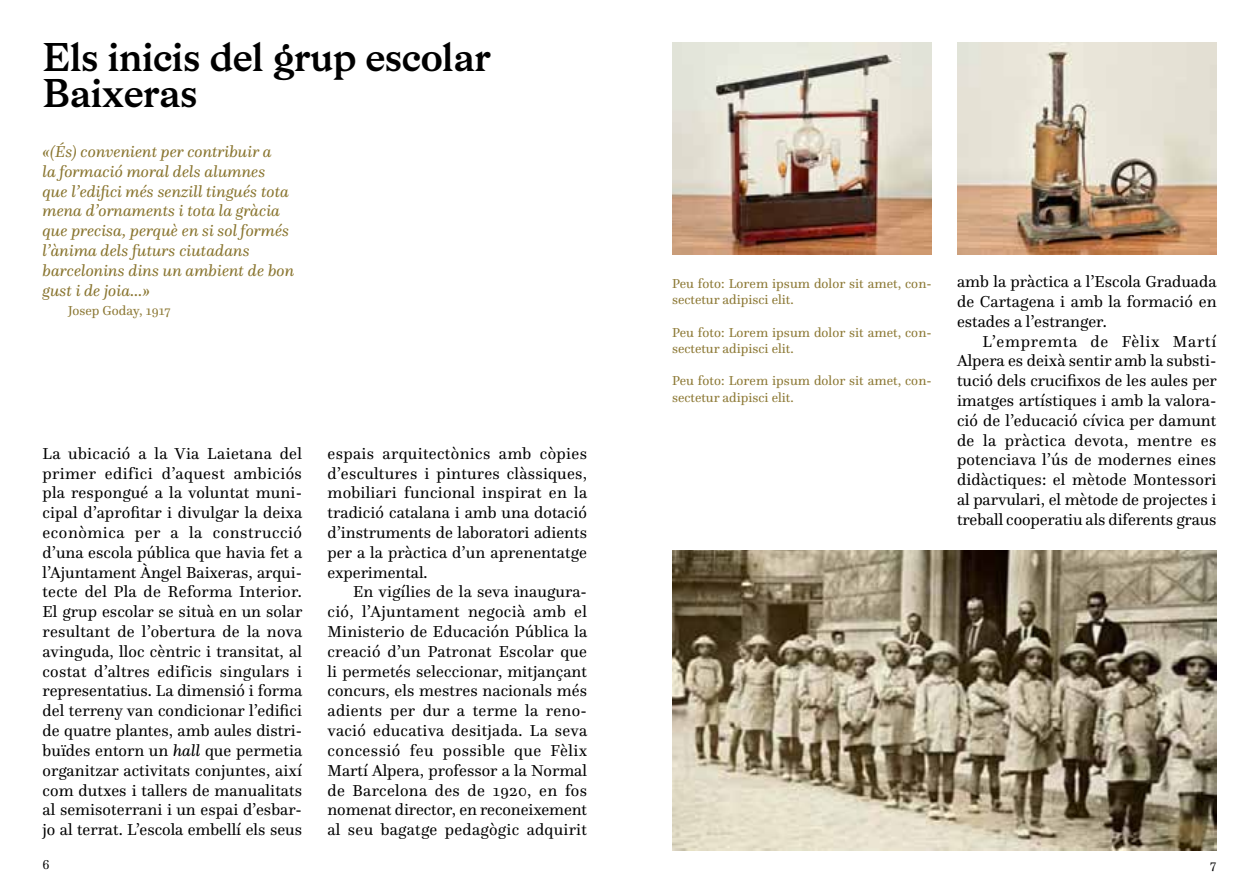
<style>
.page{position:relative;width:1259px;height:893px;background:#fff}
.page>*{position:absolute;margin:0;border:0;box-sizing:border-box;transform-origin:0 0}
.t1{font:39px/36px "Bagnard";color:#000}
.t2{font:16.5px/19.8px "Questa";color:#000;text-align:justify}
.t3{font:italic 16.5px/19.8px "Questa";color:#8a7631}
.t4{font:13.5px/16.2px "Questa";color:#8a7631}
.t5{font:13.5px "Questa";color:#000}
.s1{font-style:italic}
</style>
<div class="page">
<img style="left:672px;top:43px;width:259px;height:211px">
<img style="left:957px;top:43px;width:259px;height:211px">
<img style="left:672px;top:551px;width:544px;height:299px">
<h1 class="t1" style="left:43px;top:39px;width:450px">Els inicis del grup escolar<br>Baixeras</h1>
<p class="t3" style="left:43px;top:141px;width:253px">«(És) convenient per contribuir a<br>la formació moral dels alumnes que l’edifici més senzill tingués tota mena d’ornaments i tota la gràcia que precisa, perquè en si sol formés l’ànima dels futurs ciutadans barcelonins dins un ambient de bon gust i de joia...»</p>
<p class="t4" style="left:68px;top:303px;width:104px">Josep Goday, 1917</p>
<p class="t2" style="left:43px;top:443px;width:261px">La ubicació a la Via Laietana del primer edifici d’aquest ambiciós pla respongué a la voluntat muni&shy;cipal d’aprofitar i divulgar la deixa econòmica per a la construcció d’una escola pública que havia fet a l’Ajuntament Àngel Baixeras, arqui&shy;tecte del Pla de Reforma Interior.<br>El grup escolar se situà en un solar resultant de l’obertura de la nova avinguda, lloc cèntric i transitat, al costat d’altres edificis singulars i representatius. La dimensió i forma del terreny van condicionar l’edifici de quatre plantes, amb aules distri&shy;buïdes entorn un <span class="s1">hall</span> que permetia organitzar activitats conjuntes, així com dutxes i tallers de manualitats al semisoterrani i un espai d’esbar&shy;jo al terrat. L’escola embellí els seus</p>
<p class="t2" style="left:327px;top:443px;width:261px">espais arquitectònics amb còpies d’escultures i pintures clàssiques, mobiliari funcional inspirat en la tradició catalana i amb una dotació d’instruments de laboratori adients per a la pràctica d’un aprenentatge experimental.</p>
<p class="t2" style="left:327px;top:582px;width:261px;text-indent:26px">En vigílies de la seva inaugura&shy;ció, l’Ajuntament negocià amb el Ministerio de Educación Pública la creació d’un Patronat Escolar que li permetés seleccionar, mitjançant concurs, els mestres nacionals més adients per dur a terme la reno&shy;vació educativa desitjada. La seva concessió feu possible que Fèlix Martí Alpera, professor a la Normal de Barcelona des de 1920, en fos nomenat director, en reconeixement al seu bagatge pedagògic adquirit</p>
<p class="t4" style="left:672px;top:275px;width:261px">Peu foto: Lorem ipsum dolor sit amet, con&shy;sectetur adipisci elit.</p>
<p class="t4" style="left:672px;top:324px;width:261px">Peu foto: Lorem ipsum dolor sit amet, con&shy;sectetur adipisci elit.</p>
<p class="t4" style="left:672px;top:373px;width:261px">Peu foto: Lorem ipsum dolor sit amet, con&shy;sectetur adipisci elit.</p>
<p class="t2" style="left:957px;top:272px;width:261px">amb la pràctica a l’Escola Graduada de Cartagena i amb la formació en estades a l’estranger.</p>
<p class="t2" style="left:957px;top:331px;width:261px;text-indent:26px">L’empremta de Fèlix Martí Alpera es deixà sentir amb la substi&shy;tució dels crucifixos de les aules per imatges artístiques i amb la valora&shy;ció de l’educació cívica per damunt de la pràctica devota, mentre es potenciava l’ús de modernes eines didàctiques: el mètode Montessori al parvulari, el mètode de projectes i treball cooperatiu als diferents graus</p>
<p class="t5" style="left:43px;top:856px;width:9px">6</p>
<p class="t5" style="left:1210px;top:856px;width:8px">7</p>
</div>
